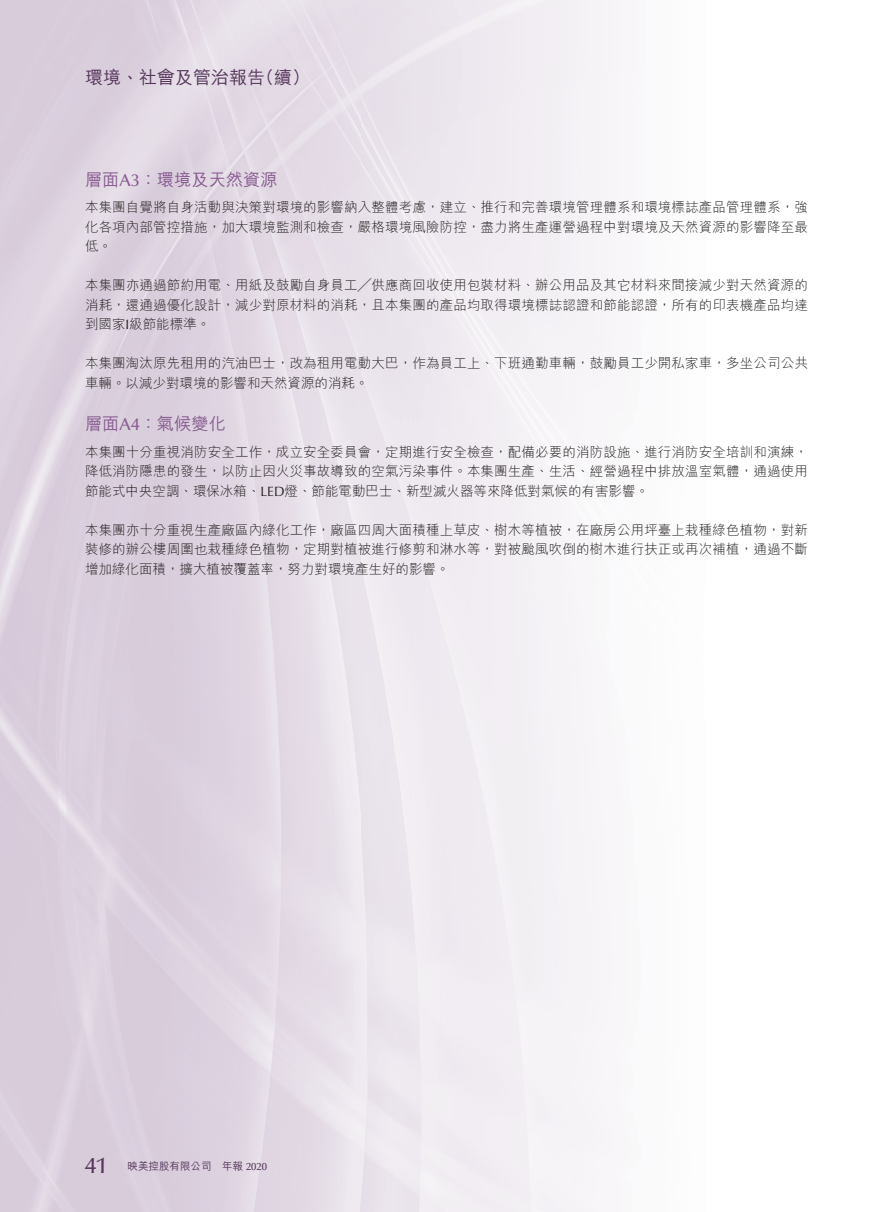
<style>
.page{position:relative;width:893px;height:1212px;background:#fff}
.page>*{position:absolute;margin:0;border:0;box-sizing:border-box;transform-origin:0 0}
.t1{font:18px "M Hei HK Medium E Ten B5 H";color:#55365a}
.t2{font:17.25px "M Hei HK Medium E Ten B5 H";color:#875c8f}
.t3{font:13.5px/19.5px "M Hei HK Light E Ten B5 H";letter-spacing:.01em;color:#231f20;text-align:justify}
.t4{font:10.5px "M Hei HK Medium E Ten B5 H";color:#55365a}
.s1{font-family:"Optima LT Std";font-weight:500}
.s2{font-family:"Optima LT Std"}
.s3{font-family:"Optima LT Std";font-weight:500;font-size:22.5px}
</style>
<div class="page">
<h1 class="t1" style="left:85px;top:71px;width:226px">環境、社會及管治報告（續）</h1>
<p class="t2" style="left:85px;top:173px;width:194px">層面<span class="s1">A3</span>：環境及天然資源</p>
<p class="t3" style="left:85px;top:199px;width:724px">本集團自覺將自身活動與決策對環境的影響納入整體考慮，建立、推行和完善環境管理體系和環境標誌產品管理體系，強化各項內部管控措施，加大環境監測和檢查，嚴格環境風險防控，盡力將生產運營過程中對環境及天然資源的影響降至最低。</p>
<p class="t3" style="left:85px;top:277px;width:724px">本集團亦通過節約用電、用紙及鼓勵自身員工╱供應商回收使用包裝材料、辦公用品及其它材料來間接減少對天然資源的消耗，還通過優化設計，減少對原材料的消耗，且本集團的產品均取得環境標誌認證和節能認證，所有的印表機產品均達到國家<span class="s2">I</span>級節能標準。</p>
<p class="t3" style="left:85px;top:355px;width:724px">本集團淘汰原先租用的汽油巴士，改為租用電動大巴，作為員工上、下班通勤車輛，鼓勵員工少開私家車，多坐公司公共車輛。以減少對環境的影響和天然資源的消耗。</p>
<p class="t2" style="left:85px;top:417px;width:142px">層面<span class="s1">A4</span>：氣候變化</p>
<p class="t3" style="left:85px;top:444px;width:724px">本集團十分重視消防安全工作，成立安全委員會，定期進行安全檢查，配備必要的消防設施、進行消防安全培訓和演練，降低消防隱患的發生，以防止因火災事故導致的空氣污染事件。本集團生產、生活、經營過程中排放溫室氣體，通過使用節能式中央空調、環保冰箱、<span class="s2">LED</span>燈、節能電動巴士、新型滅火器等來降低對氣候的有害影響。</p>
<p class="t3" style="left:85px;top:522px;width:724px">本集團亦十分重視生產廠區內綠化工作，廠區四周大面積種上草皮、樹木等植被，在廠房公用坪臺上栽種綠色植物，對新裝修的辦公樓周圍也栽種綠色植物，定期對植被進行修剪和淋水等，對被颱風吹倒的樹木進行扶正或再次補植，通過不斷增加綠化面積，擴大植被覆蓋率，努力對環境產生好的影響。</p>
<p class="t4" style="left:85px;top:1162px;width:183px"><span class="s3">41</span> 映美控股有限公司 年報 <span class="s1">2020</span></p>
</div>
